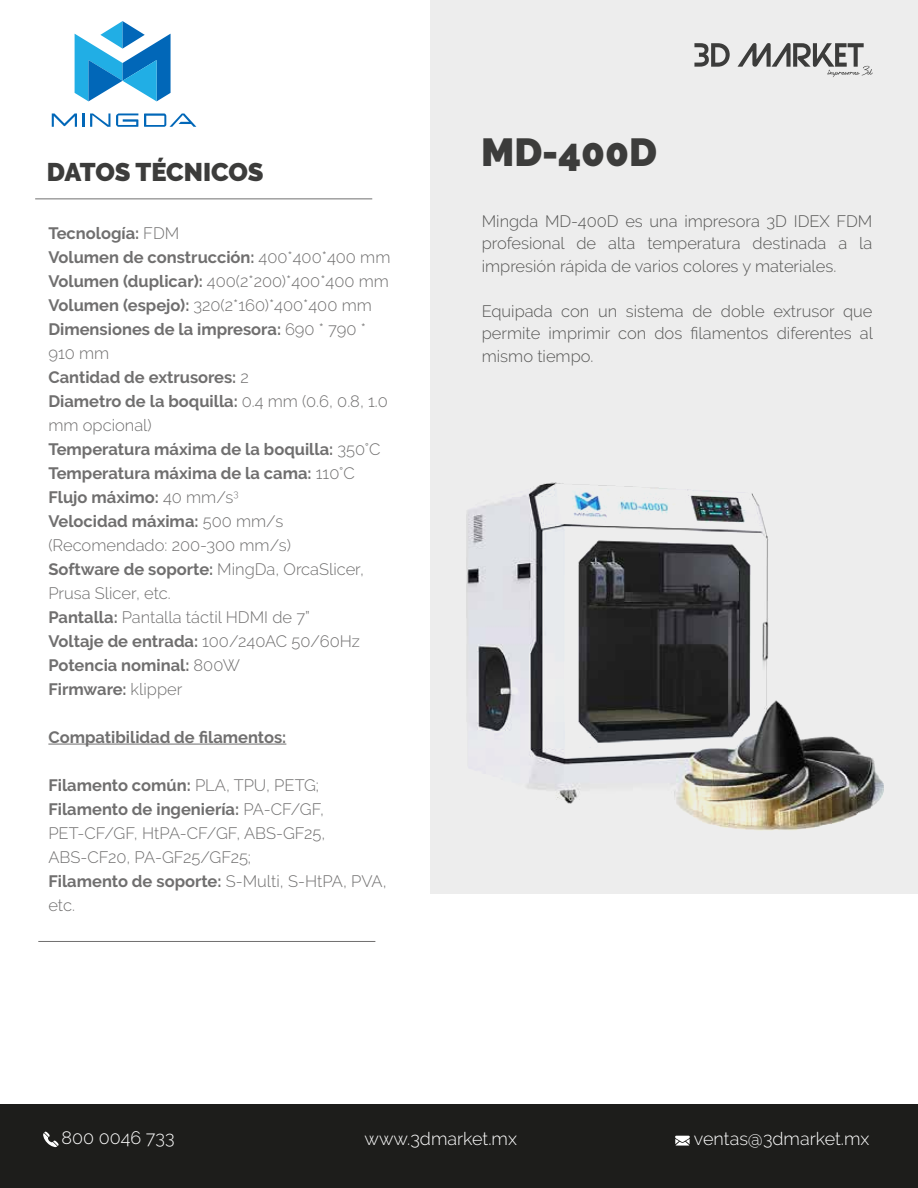
<style>
.page{position:relative;width:918px;height:1188px;background:#fff}
.page>*{position:absolute;margin:0;border:0;box-sizing:border-box;transform-origin:0 0}
.t1{font:900 39px "Raleway";color:#3c3c3b}
.t2{font:900 25.5px "Raleway";letter-spacing:-.005em;color:#3c3c3b}
.t3{font:300 18px "Raleway";color:#fff}
.t4{font:700 16.5px/24px "Raleway";color:#706f6f}
.t5{font:300 16.5px/22.5px "Raleway";color:#575756;text-align:justify}
.t6{font:300 16.5px/24px "Raleway";color:#706f6f}
.s1{font-weight:300}
.s2{font-weight:700}
</style>
<div class="page">
<div style="left:431px;top:0;width:487px;height:894px;background:#ededed"></div>
<div style="left:0;top:1105px;width:918px;height:83px;background:#1d1d1b"></div>
<svg style="left:43px;top:1131px;width:16px;height:16px"></svg>
<svg style="left:675px;top:1136px;width:15px;height:10px"></svg>
<svg style="left:694px;top:43px;width:36px;height:24px"></svg>
<svg style="left:738px;top:43px;width:135px;height:34px"></svg>
<hr style="left:48px;top:744px;width:238px;height:1px;background:#706f6f">
<hr style="left:38px;top:941px;width:337px;height:1px;background:#706f6f">
<hr style="left:35px;top:198px;width:337px;height:1px;background:#706f6f">
<svg style="left:75px;top:21px;width:96px;height:80px"></svg>
<svg style="left:52px;top:113px;width:25px;height:14px"></svg>
<hr style="left:82px;top:113px;width:3px;height:14px;background:#0167b8">
<svg style="left:90px;top:113px;width:20px;height:14px"></svg>
<svg style="left:116px;top:113px;width:22px;height:14px"></svg>
<svg style="left:144px;top:113px;width:52px;height:14px"></svg>
<img style="left:466px;top:482px;width:418px;height:349px">
<h2 class="t2" style="left:47px;top:158px;width:218px">DATOS TÉCNICOS</h2>
<p class="t4" style="left:48px;top:221px;width:344px">Tecnología: <span class="s1">FDM<br></span>Volumen de construcción: <span class="s1">400*400*400 mm<br></span>Volumen (duplicar): <span class="s1">400(2*200)*400*400 mm<br></span>Volumen (espejo): <span class="s1">320(2*160)*400*400 mm<br></span>Dimensiones de la impresora: <span class="s1">690 * 790 *<br>910 mm<br></span>Cantidad de extrusores: <span class="s1">2<br></span>Diametro de la boquilla: <span class="s1">0.4 mm (0.6, 0.8, 1.0 mm opcional)<br></span>Temperatura máxima de la boquilla: <span class="s1">350°C<br></span>Temperatura máxima de la cama: <span class="s1">110°C<br></span>Flujo máximo: <span class="s1">40 mm/s</span><sup>3<br></sup>Velocidad máxima: <span class="s1">500 mm/s (Recomendado: 200-300 mm/s)<br></span>Software de soporte: <span class="s1">MingDa, OrcaSlicer,<br>Prusa Slicer, etc.<br></span>Pantalla: <span class="s1">Pantalla táctil HDMI de 7”<br></span>Voltaje de entrada: <span class="s1">100/240AC 50/60Hz<br></span>Potencia nominal: <span class="s1">800W<br></span>Firmware: <span class="s1">klipper</span></p>
<p class="t4" style="left:48px;top:725px;width:239px">Compatibilidad de filamentos:</p>
<p class="t6" style="left:48px;top:773px;width:340px"><span class="s2">Filamento común:</span> PLA, TPU, PETG;<br><span class="s2">Filamento de ingeniería:</span> PA-CF/GF,<br>PET-CF/GF, HtPA-CF/GF, ABS-GF25,<br>ABS-CF20, PA-GF25/GF25;<br><span class="s2">Filamento de soporte:</span> S-Multi, S-HtPA, PVA, etc.</p>
<h1 class="t1" style="left:481px;top:130px;width:178px">MD-400D</h1>
<p class="t5" style="left:482px;top:210px;width:392px">Mingda MD-400D es una impresora 3D IDEX FDM profesional de alta temperatura destinada a la impresión rápida de varios colores y materiales.</p>
<p class="t5" style="left:482px;top:300px;width:393px">Equipada con un sistema de doble extrusor que permite imprimir con dos filamentos diferentes al mismo tiempo.</p>
<p class="t3" style="left:62px;top:1128px;width:114px">800 0046 733</p>
<p class="t3" style="left:365px;top:1128px;width:154px">www.3dmarket.mx</p>
<p class="t3" style="left:694px;top:1129px;width:177px">ventas@3dmarket.mx</p>
</div>
